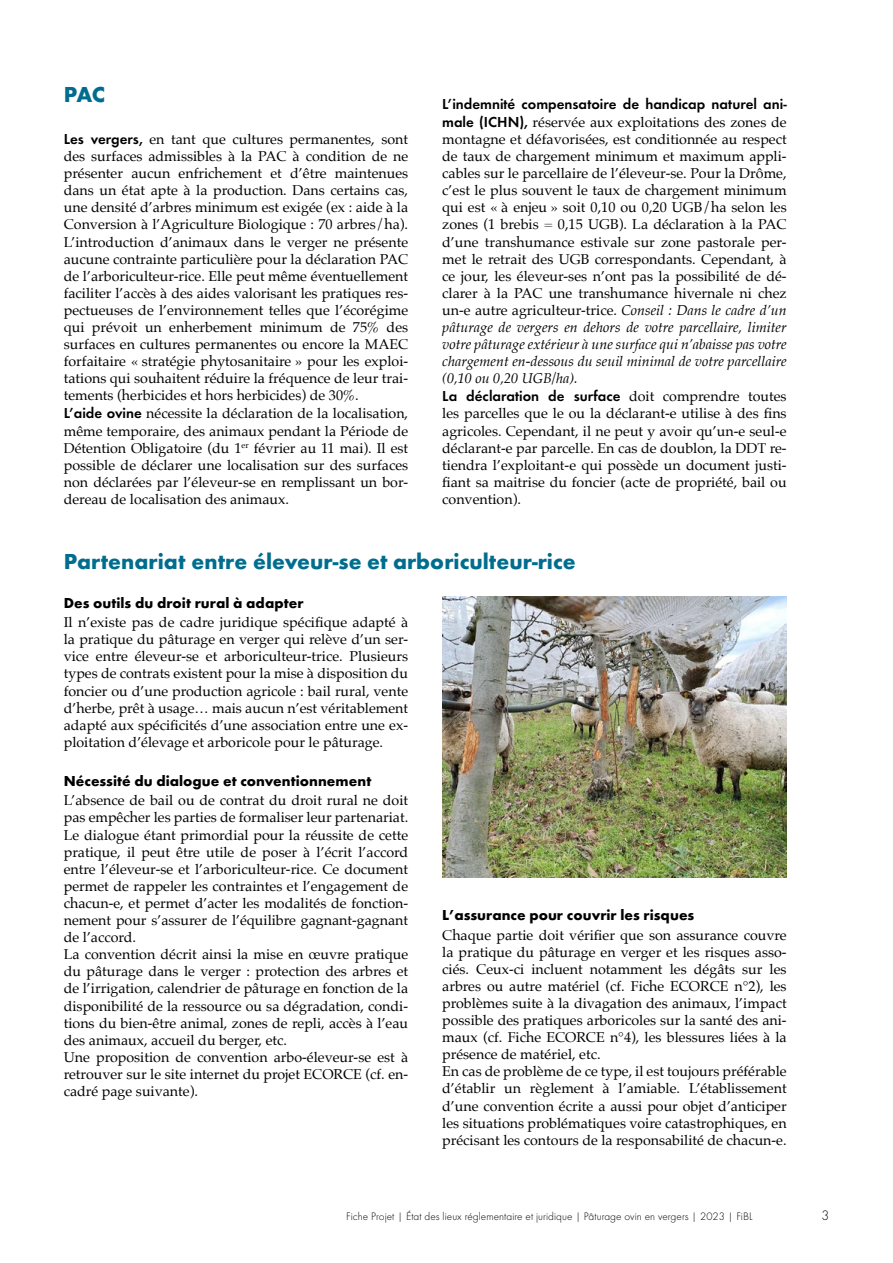
<style>
.page{position:relative;width:893px;height:1263px;background:#fff}
.page>*{position:absolute;margin:0;border:0;box-sizing:border-box;transform-origin:0 0}
.t1{font:700 22.5px "Function Pro";color:#006d8e}
.t2{font:700 15px "Function Pro";color:#000}
.t3{font:600 15px "Function Pro";color:#000}
.t4{font:14.25px/17.1px "Palatino";color:#000}
.t5{font:300 14.25px "Function Pro";color:#000}
.t6{font:300 11.25px "Function Pro";letter-spacing:.005em;color:#000}
.s1{font-family:"Function Pro";font-weight:600;font-size:15px}
.s2{font-style:italic}
.s3{font-family:"Palatino";font-weight:400;font-size:14.25px}
</style>
<div class="page">
<img style="left:442px;top:597px;width:345px;height:280px">
<h1 class="t1" style="left:64px;top:81px;width:43px">PAC</h1>
<p class="t4" style="left:64px;top:130px;width:346px"><span class="s1">Les vergers,</span> en tant que cultures permanentes, sont des surfaces admissibles à la PAC à condition de ne présenter aucun enfrichement et d’être maintenues dans un état apte à la production. Dans certains cas, une densité d’arbres minimum est exigée (ex : aide à la Conversion à l’Agriculture Biologique : 70 arbres/ha).<br>L’introduction d’animaux dans le verger ne présente aucune contrainte particulière pour la déclaration PAC de l’arboriculteur-rice. Elle peut même éventuellement faciliter l’accès à des aides valorisant les pratiques res&shy;pectueuses de l’environnement telles que l’écorégime qui prévoit un enherbement minimum de 75% des surfaces en cultures permanentes ou encore la MAEC forfaitaire « stratégie phytosanitaire » pour les exploi&shy;tations qui souhaitent réduire la fréquence de leur trai&shy;tements (herbicides et hors herbicides) de 30%.<br><span class="s1">L’aide ovine</span> nécessite la déclaration de la localisation, même temporaire, des animaux pendant la Période de Détention Obligatoire (du 1<sup>er</sup> février au 11 mai). Il est possible de déclarer une localisation sur des surfaces non déclarées par l’éleveur-se en remplissant un bor&shy;dereau de localisation des animaux.</p>
<p class="t3" style="left:442px;top:95px;width:346px">L’indemnité compensatoire de handicap naturel ani-</p>
<p class="t4" style="left:442px;top:113px;width:346px;text-align:justify"><span class="s1">male (ICHN),</span> réservée aux exploitations des zones de montagne et défavorisées, est conditionnée au respect de taux de chargement minimum et maximum appli&shy;cables sur le parcellaire de l’éleveur-se. Pour la Drôme, c’est le plus souvent le taux de chargement minimum qui est « à enjeu » soit 0,10 ou 0,20 UGB/ha selon les zones (1 brebis = 0,15 UGB). La déclaration à la PAC d’une transhumance estivale sur zone pastorale per&shy;met le retrait des UGB correspondants. Cependant, à ce jour, les éleveur-ses n’ont pas la possibilité de dé&shy;clarer à la PAC une transhumance hivernale ni chez un-e autre agriculteur-trice. <span class="s2">Conseil : Dans le cadre d’un pâturage de vergers en dehors de votre parcellaire, limiter votre pâturage extérieur à une surface qui n’abaisse pas votre chargement en-dessous du seuil minimal de votre parcellaire (0,10 ou 0,20 UGB/ha).</span></p>
<p class="t3" style="left:442px;top:387px;width:346px">La déclaration de surface <span class="s3">doit comprendre toutes</span></p>
<p class="t4" style="left:442px;top:405px;width:346px;text-align:justify">les parcelles que le ou la déclarant-e utilise à des fins agricoles. Cependant, il ne peut y avoir qu’un-e seul-e déclarant-e par parcelle. En cas de doublon, la DDT re&shy;tiendra l’exploitant-e qui possède un document justi&shy;fiant sa maitrise du foncier (acte de propriété, bail ou convention).</p>
<h1 class="t1" style="left:64px;top:548px;width:513px">Partenariat entre éleveur-se et arboriculteur-rice</h1>
<p class="t2" style="left:64px;top:594px;width:241px">Des outils du droit rural à adapter</p>
<p class="t4" style="left:64px;top:614px;width:346px;text-align:justify">Il n’existe pas de cadre juridique spécifique adapté à la pratique du pâturage en verger qui relève d’un ser&shy;vice entre éleveur-se et arboriculteur-trice. Plusieurs types de contrats existent pour la mise à disposition du foncier ou d’une production agricole : bail rural, vente d’herbe, prêt à usage… mais aucun n’est véritablement adapté aux spécificités d’une association entre une ex&shy;ploitation d’élevage et arboricole pour le pâturage.</p>
<p class="t2" style="left:64px;top:772px;width:309px">Nécessité du dialogue et conventionnement</p>
<p class="t4" style="left:64px;top:792px;width:346px">L’absence de bail ou de contrat du droit rural ne doit pas empêcher les parties de formaliser leur partenariat.<br>Le dialogue étant primordial pour la réussite de cette pratique, il peut être utile de poser à l’écrit l’accord entre l’éleveur-se et l’arboriculteur-rice. Ce document permet de rappeler les contraintes et l’engagement de chacun-e, et permet d’acter les modalités de fonction&shy;nement pour s’assurer de l’équilibre gagnant-gagnant de l’accord.<br>La convention décrit ainsi la mise en œuvre pratique du pâturage dans le verger : protection des arbres et de l’irrigation, calendrier de pâturage en fonction de la disponibilité de la ressource ou sa dégradation, condi&shy;tions du bien-être animal, zones de repli, accès à l’eau des animaux, accueil du berger, etc.<br>Une proposition de convention arbo-éleveur-se est à retrouver sur le site internet du projet ECORCE (cf. en&shy;cadré page suivante).</p>
<p class="t2" style="left:442px;top:906px;width:254px">L’assurance pour couvrir les risques</p>
<p class="t4" style="left:442px;top:926px;width:346px">Chaque partie doit vérifier que son assurance couvre la pratique du pâturage en verger et les risques asso&shy;ciés. Ceux-ci incluent notamment les dégâts sur les arbres ou autre matériel (cf. Fiche ECORCE n°2), les problèmes suite à la divagation des animaux, l’impact possible des pratiques arboricoles sur la santé des ani&shy;maux (cf. Fiche ECORCE n°4), les blessures liées à la présence de matériel, etc.<br>En cas de problème de ce type, il est toujours préférable d’établir un règlement à l’amiable. L’établissement d’une convention écrite a aussi pour objet d’anticiper les situations problématiques voire catastrophiques, en précisant les contours de la responsabilité de chacun-e.</p>
<p class="t6" style="left:346px;top:1210px;width:408px">Fiche Projet | État des lieux réglementaire et juridique | Pâturage ovin en vergers | 2023 | FiBL</p>
<p class="t5" style="left:821px;top:1207px;width:9px">3</p>
</div>
